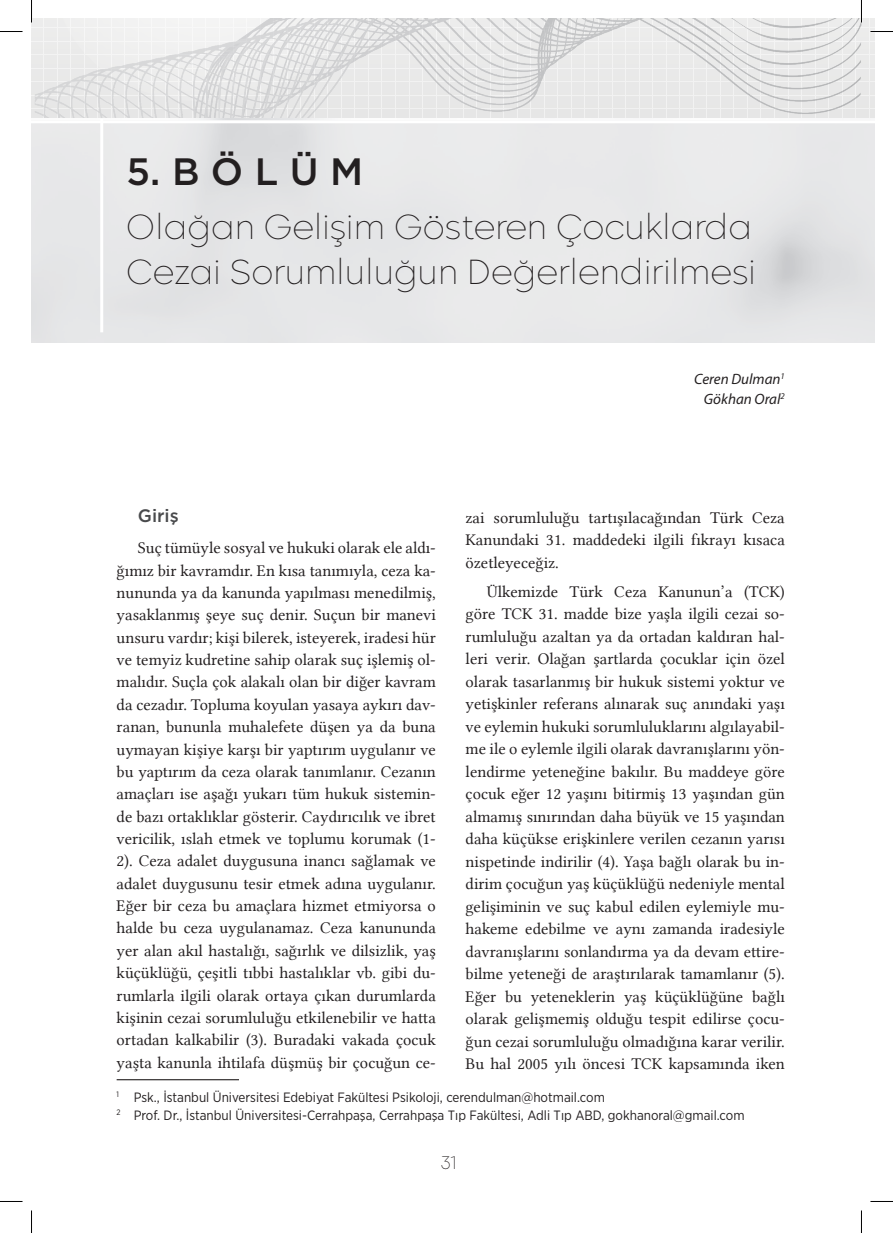
<style>
.page{position:relative;width:893px;height:1233px;background:#fff}
.page>*{position:absolute;margin:0;border:0;box-sizing:border-box;transform-origin:0 0}
.bölüm_alt_başlık{font:500 38.1px "Gotham";color:#231f20}
.ç_bölüm_giriş{font:100 34.5px/45px "Morn";color:#231f20}
._2__BAŞLIK{font:500 18px "Gotham";color:#494a4c}
.t1{font:100 18px "Morn";color:#231f20}
.duzyazi{font:16.5px/22.4px "Lin Libertine";color:#231f20;text-align:justify}
.YAZAR{font:italic 15px "Myriad Pro";color:#231f20}
.dipnot{font:13.5px "Gotham Narrow";color:#231f20}
</style>
<div class="page">
<img style="left:32px;top:19px;width:829px;height:99px">
<hr style="left:117px;top:1079px;width:122px;height:1px;background:#231f20">
<svg style="left:0;top:31px;width:22px;height:1px"></svg>
<svg style="left:870px;top:31px;width:22px;height:1px"></svg>
<svg style="left:0;top:1201px;width:22px;height:1px"></svg>
<svg style="left:870px;top:1201px;width:22px;height:1px"></svg>
<svg style="left:31px;top:0;width:1px;height:23px"></svg>
<svg style="left:31px;top:1210px;width:1px;height:22px"></svg>
<p class="bölüm_alt_başlık" style="left:126px;top:146px;width:238px">5. B Ö L Ü M</p>
<p class="ç_bölüm_giriş" style="left:126px;top:204px;width:630px">Olağan Gelişim Gösteren Çocuklarda<br>Cezai Sorumluluğun Değerlendirilmesi</p>
<p class="YAZAR" style="left:693px;top:371px;width:92px">Ceren Dulman<sup>1</sup></p>
<p class="YAZAR" style="left:703px;top:391px;width:82px">Gökhan Oral<sup>2</sup></p>
<p class="_2__BAŞLIK" style="left:138px;top:504px;width:42px">Giriş</p>
<p class="duzyazi" style="left:117px;top:536px;width:320px;text-indent:21px">Suç tümüyle sosyal ve hukuki olarak ele aldı&shy;ğımız bir kavramdır. En kısa tanımıyla, ceza ka&shy;nununda ya da kanunda yapılması menedilmiş, yasaklanmış şeye suç denir. Suçun bir manevi unsuru vardır; kişi bilerek, isteyerek, iradesi hür ve temyiz kudretine sahip olarak suç işlemiş ol&shy;malıdır. Suçla çok alakalı olan bir diğer kavram da cezadır. Topluma koyulan yasaya aykırı dav&shy;ranan, bununla muhalefete düşen ya da buna uymayan kişiye karşı bir yaptırım uygulanır ve bu yaptırım da ceza olarak tanımlanır. Cezanın amaçları ise aşağı yukarı tüm hukuk sistemin&shy;de bazı ortaklıklar gösterir. Caydırıcılık ve ibret vericilik, ıslah etmek ve toplumu korumak (1- 2). Ceza adalet duygusuna inancı sağlamak ve adalet duygusunu tesir etmek adına uygulanır.<br>Eğer bir ceza bu amaçlara hizmet etmiyorsa o halde bu ceza uygulanamaz. Ceza kanununda yer alan akıl hastalığı, sağırlık ve dilsizlik, yaş küçüklüğü, çeşitli tıbbi hastalıklar vb. gibi du&shy;rumlarla ilgili olarak ortaya çıkan durumlarda kişinin cezai sorumluluğu etkilenebilir ve hatta ortadan kalkabilir (3). Buradaki vakada çocuk yaşta kanunla ihtilafa düşmüş bir çocuğun ce-</p>
<p class="duzyazi" style="left:465px;top:506px;width:320px">zai sorumluluğu tartışılacağından Türk Ceza Kanundaki 31. maddedeki ilgili fıkrayı kısaca özetleyeceğiz.</p>
<p class="duzyazi" style="left:465px;top:580px;width:320px;text-indent:21px">Ülkemizde Türk Ceza Kanunun’a (TCK) göre TCK 31. madde bize yaşla ilgili cezai so&shy;rumluluğu azaltan ya da ortadan kaldıran hal&shy;leri verir. Olağan şartlarda çocuklar için özel olarak tasarlanmış bir hukuk sistemi yoktur ve yetişkinler referans alınarak suç anındaki yaşı ve eylemin hukuki sorumluluklarını algılayabil&shy;me ile o eylemle ilgili olarak davranışlarını yön&shy;lendirme yeteneğine bakılır. Bu maddeye göre çocuk eğer 12 yaşını bitirmiş 13 yaşından gün almamış sınırından daha büyük ve 15 yaşından daha küçükse erişkinlere verilen cezanın yarısı nispetinde indirilir (4). Yaşa bağlı olarak bu in&shy;dirim çocuğun yaş küçüklüğü nedeniyle mental gelişiminin ve suç kabul edilen eylemiyle mu&shy;hakeme edebilme ve aynı zamanda iradesiyle davranışlarını sonlandırma ya da devam ettire&shy;bilme yeteneği de araştırılarak tamamlanır (5).<br>Eğer bu yeteneklerin yaş küçüklüğüne bağlı olarak gelişmemiş olduğu tespit edilirse çocu&shy;ğun cezai sorumluluğu olmadığına karar verilir.<br>Bu hal 2005 yılı öncesi TCK kapsamında iken</p>
<p class="dipnot" style="left:117px;top:1088px;width:489px"><sup>1</sup> Psk., İstanbul Üniversitesi Edebiyat Fakültesi Psikoloji, cerendulman@hotmail.com</p>
<p class="dipnot" style="left:117px;top:1106px;width:629px"><sup>2</sup> Prof. Dr., İstanbul Üniversitesi-Cerrahpaşa, Cerrahpaşa Tıp Fakültesi, Adli Tıp ABD, gokhanoral@gmail.com</p>
<p class="t1" style="left:440px;top:1151px;width:18px">31</p>
</div>
